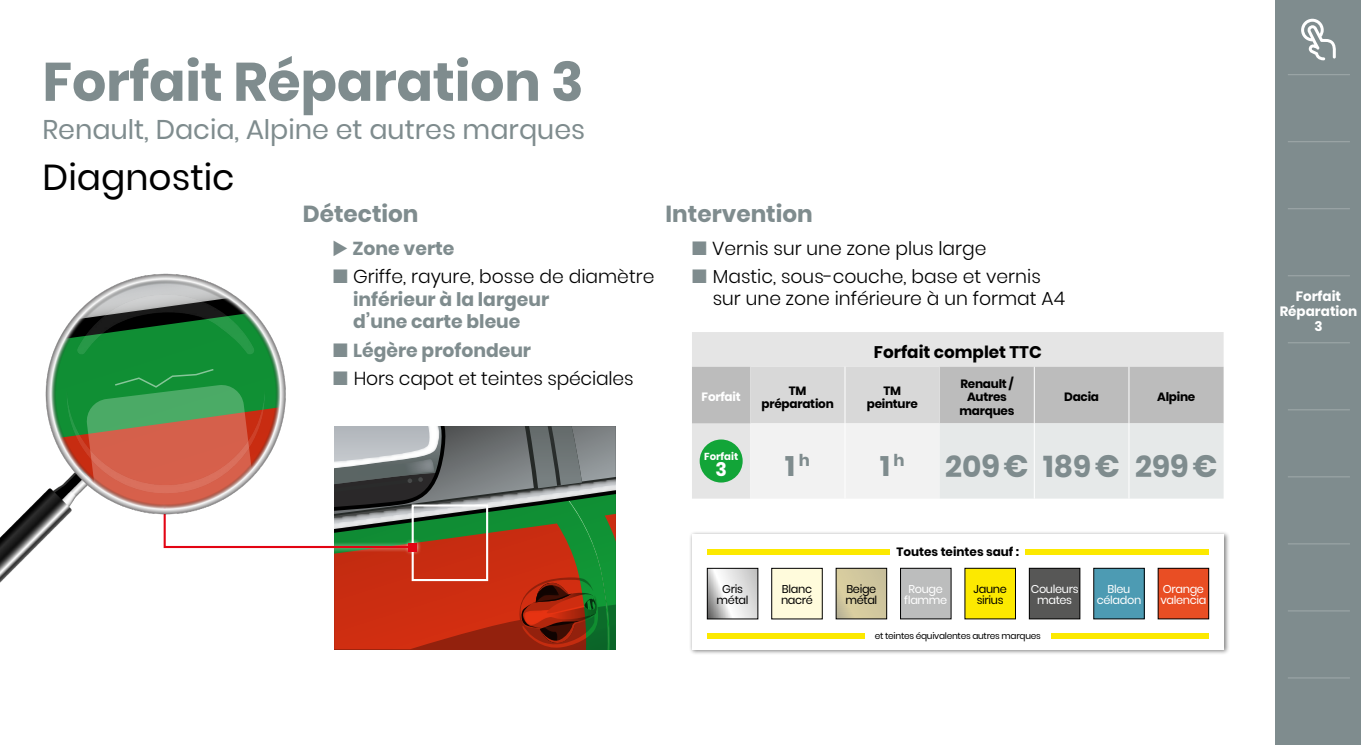
<style>
.page{position:relative;width:1361px;height:745px;background:#fff}
.page>*{position:absolute;margin:0;border:0;box-sizing:border-box;transform-origin:0 0}
.t1{font:700 54px "Poppins";letter-spacing:-.005em;color:#7f8c8e}
.t2{font:36px "Poppins";color:#000}
.t3{font:700 30px "Poppins";color:#7f8c8e}
.t4{font:700 28.2px "Poppins";color:#7f8c8e}
.t5{font:27px "Poppins";color:#7f8c8e}
.t6{font:700 23.1px "Poppins";color:#7f8c8e}
.t7{font:700 18.9px "Poppins";color:#fff}
.t8{font:300 18.75px/28.5px "Poppins";color:#000}
.t9{font:700 18.75px/22.5px "Poppins";color:#7f8c8e}
.t10{font:700 16.8px "Poppins";color:#000}
.t11{font:700 13.5px/15px "Poppins";color:#fff;text-align:center}
.t12{font:700 12px/13.5px "Poppins";letter-spacing:-.02em;color:#000;text-align:center}
.t13{font:700 12px "Poppins";color:#000}
.t14{font:700 12px "Poppins";letter-spacing:-.02em;color:#fff}
.t15{font:11.25px/11.2px "Poppins";letter-spacing:-.03em;color:#fff;text-align:center}
.t16{font:11.25px/11.2px "Poppins";letter-spacing:-.03em;color:#000}
.t17{font:700 10.05px "Poppins";color:#fff}
.t18{font:9px "Poppins";letter-spacing:-.03em;color:#000}
.s1{color:#7f8c8e}
.s2{font-weight:700;color:#7f8c8e}
.s3{font-size:30.9px}
</style>
<div class="page">
<div style="left:692px;top:332px;width:531px;height:34px;background:#e5e5e5"></div>
<svg style="left:692px;top:366px;width:531px;height:132px"></svg>
<hr style="left:1034px;top:366px;width:1px;height:57px;background:#fff">
<hr style="left:1034px;top:423px;width:1px;height:75px;background:#fff">
<hr style="left:845px;top:423px;width:1px;height:75px;background:#fff">
<hr style="left:1128px;top:366px;width:1px;height:57px;background:#fff">
<hr style="left:1128px;top:423px;width:1px;height:75px;background:#fff">
<hr style="left:845px;top:366px;width:1px;height:57px;background:#fff">
<div style="left:699px;top:439px;width:43px;height:43px;background:#12a538;border-radius:50%"></div>
<div style="left:688px;top:530px;width:542px;height:125px;background:#000;opacity:.5"></div>
<div style="left:692px;top:533px;width:531px;height:115px;background:#fff"></div>
<div style="left:1093px;top:568px;width:51px;height:50px;background:#4d9bb3"></div>
<div style="left:1158px;top:568px;width:50px;height:50px;background:#e94e24"></div>
<div style="left:1158px;top:567px;width:51px;height:51px;border:1px solid #000"></div>
<div style="left:1029px;top:568px;width:51px;height:50px;background:#575756"></div>
<div style="left:1029px;top:567px;width:51px;height:51px;border:1px solid #000"></div>
<div style="left:965px;top:568px;width:50px;height:50px;background:#fce900"></div>
<div style="left:900px;top:568px;width:51px;height:50px;background:#bcbdbd"></div>
<div style="left:900px;top:567px;width:51px;height:51px;border:1px solid #000"></div>
<div style="left:836px;top:568px;width:50px;height:50px;background:#d2c89e"></div>
<div style="left:836px;top:567px;width:51px;height:51px;border:1px solid #000"></div>
<div style="left:772px;top:568px;width:50px;height:50px;background:#fffbdc"></div>
<div style="left:771px;top:567px;width:51px;height:51px;border:1px solid #000"></div>
<svg style="left:709px;top:569px;width:47px;height:47px"></svg>
<div style="left:707px;top:567px;width:51px;height:51px;border:1px solid #000"></div>
<div style="left:1026px;top:549px;width:183px;height:5px;background:#fce900"></div>
<div style="left:707px;top:633px;width:157px;height:5px;background:#fce900"></div>
<div style="left:707px;top:549px;width:183px;height:5px;background:#fce900"></div>
<div style="left:1051px;top:633px;width:158px;height:5px;background:#fce900"></div>
<img style="left:0;top:273px;width:275px;height:310px">
<div style="left:1276px;top:0;width:85px;height:744px;background:#7f8c8e"></div>
<svg style="left:1301px;top:19px;width:35px;height:41px"></svg>
<hr style="left:1287px;top:74px;width:63px;height:1px;background:#a0aaab">
<hr style="left:1287px;top:141px;width:63px;height:1px;background:#a0aaab">
<hr style="left:1287px;top:208px;width:63px;height:1px;background:#a0aaab">
<hr style="left:1287px;top:275px;width:63px;height:1px;background:#a0aaab">
<hr style="left:1287px;top:342px;width:63px;height:1px;background:#a0aaab">
<hr style="left:1287px;top:409px;width:63px;height:1px;background:#a0aaab">
<hr style="left:1287px;top:476px;width:63px;height:1px;background:#a0aaab">
<hr style="left:1287px;top:543px;width:63px;height:1px;background:#a0aaab">
<hr style="left:1287px;top:610px;width:63px;height:1px;background:#a0aaab">
<hr style="left:1287px;top:677px;width:63px;height:1px;background:#a0aaab">
<svg style="left:47px;top:343px;width:569px;height:305px"></svg>
<h1 class="t1" style="left:43px;top:50px;width:543px">Forfait Réparation 3</h1>
<h3 class="t5" style="left:43px;top:113px;width:544px">Renault, Dacia, Alpine et autres marques</h3>
<h2 class="t2" style="left:43px;top:157px;width:194px">Diagnostic</h2>
<p class="t6" style="left:303px;top:200px;width:117px">Détection</p>
<p class="t8" style="left:353px;top:234px;width:303px;text-indent:-21px"><span class="s1">◆</span> <span class="s2">Zone verte<br></span>Griffe, rayure, bosse de diamètre</p>
<p class="t9" style="left:353px;top:288px;width:198px">inférieur à la largeur d’une carte bleue</p>
<p class="t9" style="left:353px;top:339px;width:179px">Légère profondeur</p>
<p class="t8" style="left:354px;top:364px;width:281px">Hors capot et teintes spéciales</p>
<p class="t6" style="left:665px;top:200px;width:149px">Intervention</p>
<p class="t8" style="left:712px;top:234px;width:330px">Vernis sur une zone plus large<br>Mastic, sous-couche, base et vernis</p>
<p class="t8" style="left:713px;top:284px;width:354px">sur une zone inférieure à un format A4</p>
<p class="t10" style="left:874px;top:342px;width:169px">Forfait complet TTC</p>
<p class="t14" style="left:701px;top:390px;width:40px">Forfait</p>
<p class="t12" style="left:761px;top:383px;width:74px">TM préparation</p>
<p class="t12" style="left:867px;top:383px;width:53px">TM peinture</p>
<p class="t12" style="left:959px;top:377px;width:56px">Renault /<br>Autres marques</p>
<p class="t12" style="left:1064px;top:390px;width:36px">Dacia</p>
<p class="t12" style="left:1157px;top:390px;width:40px">Alpine</p>
<p class="t17" style="left:704px;top:450px;width:36px">Forfait</p>
<p class="t7" style="left:715px;top:458px;width:13px">3</p>
<h3 class="t4" style="left:785px;top:449px;width:26px">1<sup>h</sup></h3>
<h3 class="t4" style="left:880px;top:449px;width:26px">1<sup>h</sup></h3>
<h3 class="t3" style="left:945px;top:449px;width:274px">20<span class="s3">9€</span> 189<span class="s3">€</span> 29<span class="s3">9€</span></h3>
<p class="t16" style="left:716px;top:583px;width:33px;text-align:center">Gris métal</p>
<p class="t16" style="left:781px;top:583px;width:33px">Blanc nacré</p>
<p class="t16" style="left:845px;top:583px;width:33px">Beige métal</p>
<p class="t13" style="left:896px;top:544px;width:124px">Toutes teintes sauf :</p>
<p class="t15" style="left:904px;top:583px;width:44px">Rouge flamme</p>
<p class="t16" style="left:973px;top:583px;width:35px">Jaune sirius</p>
<p class="t15" style="left:1030px;top:583px;width:49px">Couleurs mates</p>
<p class="t18" style="left:875px;top:629px;width:167px">et teintes équivalentes autres marques</p>
<p class="t15" style="left:1096px;top:583px;width:46px">Bleu céladon</p>
<p class="t15" style="left:1160px;top:583px;width:48px;text-align:left">Orange valencia</p>
<p class="t11" style="left:1279px;top:289px;width:79px">Forfait<br>Réparation<br>3</p>
</div>
